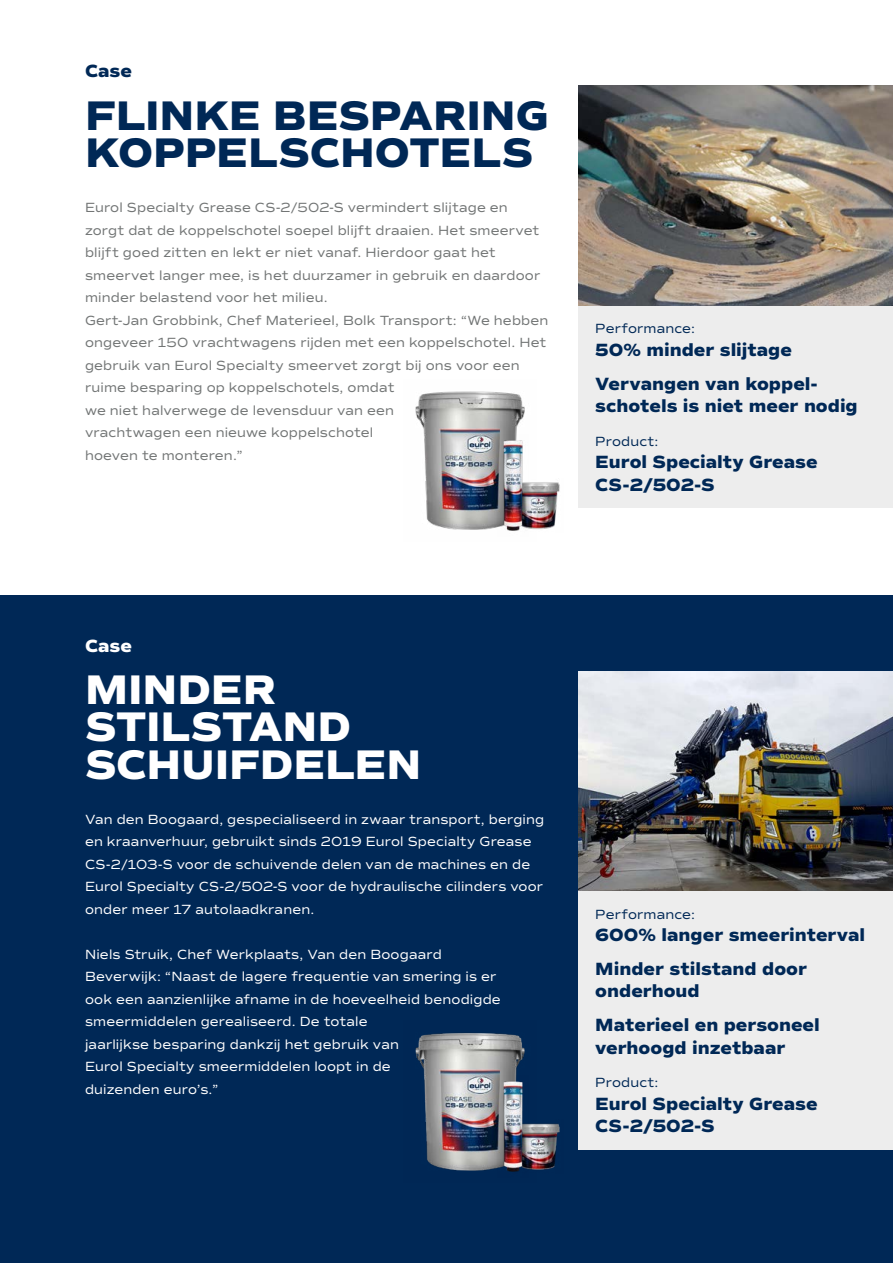
<style>
.page{position:relative;width:893px;height:1263px;background:#fff}
.page>*{position:absolute;margin:0;border:0;box-sizing:border-box;transform-origin:0 0}
.t1{font:800 42px/37.5px "Commuters Sans";letter-spacing:-.005em;color:#002856}
.t2{font:800 42px/37.5px "Commuters Sans";letter-spacing:-.005em;color:#fff}
.t3{font:800 18px/33.8px "Commuters Sans";color:#002856}
.t4{font:800 18px "Commuters Sans";color:#fff}
.t5{font:13.5px/22.5px "Commuters Sans";letter-spacing:.015em;color:#727575}
.t6{font:13.5px/22.5px "Commuters Sans";letter-spacing:.01em;color:#fff}
.t7{font:13.5px "Commuters Sans";letter-spacing:.015em;color:#002856}
</style>
<div class="page">
<div style="left:0;top:595px;width:893px;height:668px;background:#002856"></div>
<img style="left:415px;top:1033px;width:110px;height:138px">
<img style="left:528px;top:1123px;width:32px;height:47px">
<img style="left:497px;top:1075px;width:31px;height:97px">
<img style="left:415px;top:391px;width:110px;height:139px">
<img style="left:528px;top:482px;width:32px;height:47px">
<img style="left:497px;top:434px;width:31px;height:97px">
<img style="left:578px;top:672px;width:315px;height:219px">
<img style="left:578px;top:85px;width:315px;height:221px">
<div style="left:578px;top:306px;width:315px;height:202px;background:#ededed"></div>
<div style="left:578px;top:891px;width:315px;height:258px;background:#ededed"></div>
<h2 class="t3" style="left:85px;top:55px;width:48px">Case</h2>
<h1 class="t1" style="left:85px;top:97px;width:465px">FLINKE BESPARING<br>KOPPELSCHOTELS</h1>
<p class="t5" style="left:85px;top:196px;width:465px">Eurol Specialty Grease CS-2/502-S vermindert slijtage en zorgt dat de koppelschotel soepel blijft draaien. Het smeervet blijft goed zitten en lekt er niet vanaf. Hierdoor gaat het smeervet langer mee, is het duurzamer in gebruik en daardoor minder belastend voor het milieu.<br>Gert-Jan Grobbink, Chef Materieel, Bolk Transport: “We hebben ongeveer 150 vrachtwagens rijden met een koppelschotel. Het gebruik van Eurol Specialty smeervet zorgt bij ons voor een ruime besparing op koppelschotels, omdat<br>we niet halverwege de levensduur van een<br>vrachtwagen een nieuwe koppelschotel<br>hoeven te monteren.”</p>
<p class="t7" style="left:595px;top:321px;width:101px">Performance:</p>
<h2 class="t3" style="left:595px;top:333px;width:224px">50% minder slijtage<br>Vervangen van koppel-</h2>
<h2 class="t3" style="left:595px;top:389px;width:264px">schotels is niet meer nodig</h2>
<p class="t7" style="left:595px;top:433px;width:65px">Product:</p>
<h2 class="t3" style="left:595px;top:451px;width:224px;line-height:22.5px">Eurol Specialty Grease<br>CS-2/502-S</h2>
<h2 class="t4" style="left:85px;top:634px;width:48px">Case</h2>
<h1 class="t2" style="left:85px;top:671px;width:338px">MINDER<br>STILSTAND<br>SCHUIFDELEN</h1>
<p class="t6" style="left:85px;top:808px;width:461px">Van den Boogaard, gespecialiseerd in zwaar transport, berging en kraanverhuur, gebruikt sinds 2019 Eurol Specialty Grease CS-2/103-S voor de schuivende delen van de machines en de Eurol Specialty CS-2/502-S voor de hydraulische cilinders voor onder meer 17 autolaadkranen.</p>
<p class="t6" style="left:85px;top:943px;width:417px">Niels Struik, Chef Werkplaats, Van den Boogaard Beverwijk: “Naast de lagere frequentie van smering is er ook een aanzienlijke afname in de hoeveelheid benodigde smeermiddelen gerealiseerd. De totale<br>jaarlijkse besparing dankzij het gebruik van<br>Eurol Specialty smeermiddelen loopt in de<br>duizenden euro’s.”</p>
<p class="t7" style="left:595px;top:906px;width:101px">Performance:</p>
<h2 class="t3" style="left:595px;top:918px;width:271px">600% langer smeerinterval<br>Minder stilstand door</h2>
<h2 class="t3" style="left:595px;top:974px;width:226px">onderhoud<br>Materieel en personeel</h2>
<h2 class="t3" style="left:595px;top:1031px;width:192px">verhoogd inzetbaar</h2>
<p class="t7" style="left:595px;top:1074px;width:65px">Product:</p>
<h2 class="t3" style="left:595px;top:1093px;width:224px;line-height:22.5px">Eurol Specialty Grease<br>CS-2/502-S</h2>
</div>
